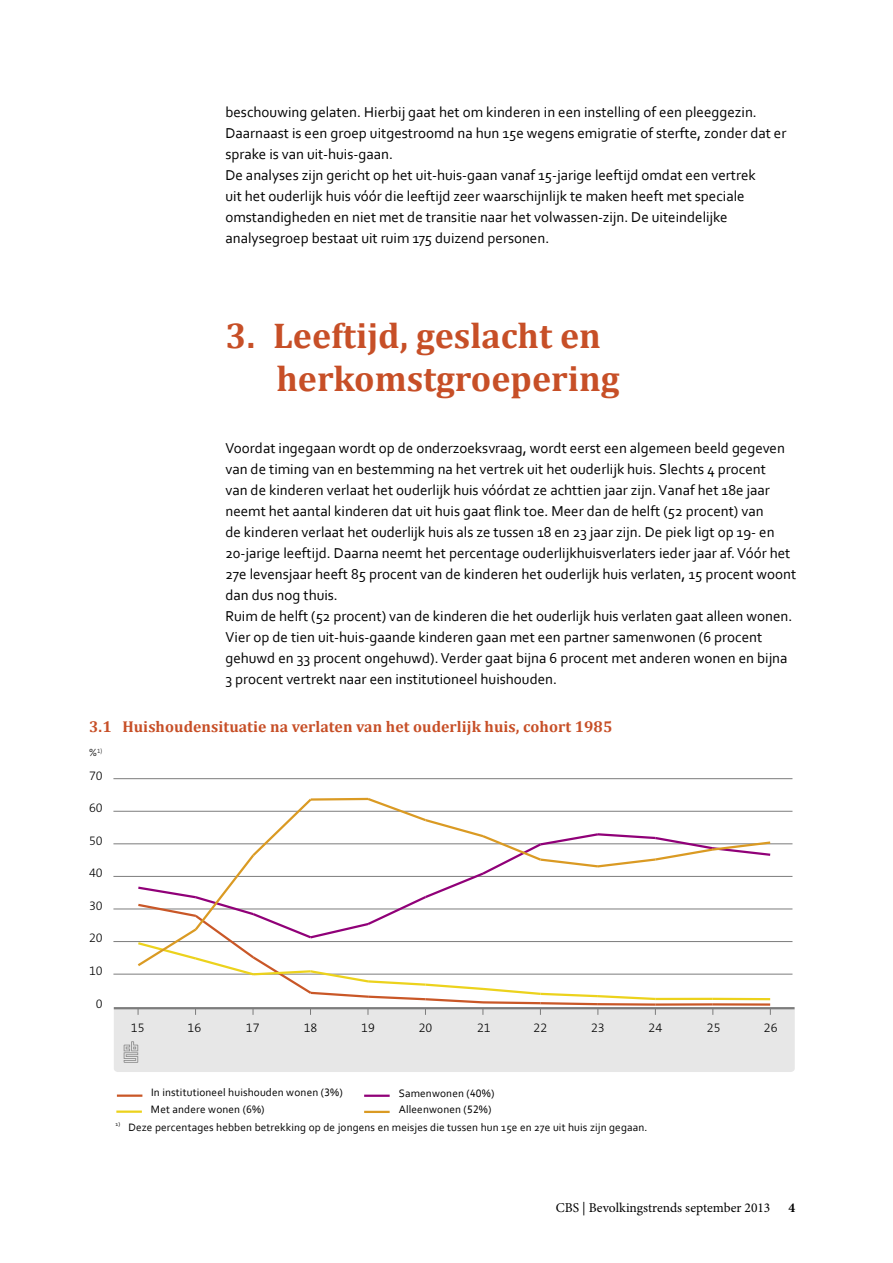
<style>
.page{position:relative;width:893px;height:1263px;background:#fff}
.page>*{position:absolute;margin:0;border:0;box-sizing:border-box;transform-origin:0 0}
.t1{font:700 36px/43.2px "Cambria";color:#c74f27}
.t2{font:700 15.75px "Cambria";letter-spacing:.005em;color:#c74f27}
.t3{font:15px/21px "Corbel";color:#000}
.t4{font:13.5px "Minion Pro";color:#000}
.t5{font:700 13.5px "Minion Pro";color:#000}
.t6{font:300 12.45px "The Sans B LT3";color:#000}
.t7{font:11.25px/16.2px "Corbel";letter-spacing:.01em;color:#000}
.t8{font:300 6.15px "The Sans B LT3";color:#000}
.s1{font-size:10.5px}
</style>
<div class="page">
<hr style="left:117px;top:1094px;width:25px;height:3px;background:#c95727">
<hr style="left:116px;top:1110px;width:26px;height:3px;background:#ecd21c">
<hr style="left:113px;top:974px;width:679px;height:1px;background:#7c7c7c">
<hr style="left:113px;top:941px;width:679px;height:1px;background:#7c7c7c">
<hr style="left:113px;top:909px;width:679px;height:1px;background:#7c7c7c">
<hr style="left:113px;top:876px;width:679px;height:1px;background:#7c7c7c">
<hr style="left:113px;top:843px;width:679px;height:1px;background:#7c7c7c">
<hr style="left:113px;top:811px;width:679px;height:1px;background:#7c7c7c">
<hr style="left:113px;top:778px;width:679px;height:1px;background:#7c7c7c">
<hr style="left:364px;top:1094px;width:26px;height:3px;background:#900078">
<hr style="left:364px;top:1111px;width:26px;height:2px;background:#da9a23">
<svg style="left:114px;top:797px;width:681px;height:275px"></svg>
<hr style="left:114px;top:1007px;width:680px;height:2px;background:#7c7c7c">
<p class="t3" style="left:225px;top:101px;width:562px">beschouwing gelaten. Hierbij gaat het om kinderen in een instelling of een pleeggezin.<br>Daarnaast is een groep uitgestroomd na hun 15e wegens emigratie of sterfte, zonder dat er sprake is van uit-huis-gaan.<br>De analyses zijn gericht op het uit-huis-gaan vanaf 15-jarige leeftijd omdat een vertrek<br>uit het ouderlijk huis vóór die leeftijd zeer waarschijnlijk te maken heeft met speciale omstandigheden en niet met de transitie naar het volwassen-zijn. De uiteindelijke analysegroep bestaat uit ruim 175 duizend personen.</p>
<h1 class="t1" style="left:276px;top:313px;width:345px;text-indent:-51px">3. Leeftijd, geslacht en herkomstgroepering</h1>
<p class="t3" style="left:225px;top:437px;width:572px">Voordat ingegaan wordt op de onderzoeksvraag, wordt eerst een algemeen beeld gegeven van de timing van en bestemming na het vertrek uit het ouderlijk huis. Slechts 4 procent<br>van de kinderen verlaat het ouderlijk huis vóórdat ze achttien jaar zijn. Vanaf het 18e jaar neemt het aantal kinderen dat uit huis gaat flink toe. Meer dan de helft (52 procent) van<br>de kinderen verlaat het ouderlijk huis als ze tussen 18 en 23 jaar zijn. De piek ligt op 19- en 20-jarige leeftijd. Daarna neemt het percentage ouderlijkhuisverlaters ieder jaar af. Vóór het 27e levensjaar heeft 85 procent van de kinderen het ouderlijk huis verlaten, 15 procent woont dan dus nog thuis.<br>Ruim de helft (52 procent) van de kinderen die het ouderlijk huis verlaten gaat alleen wonen.<br>Vier op de tien uit-huis-gaande kinderen gaan met een partner samenwonen (6 procent gehuwd en 33 procent ongehuwd). Verder gaat bijna 6 procent met anderen wonen en bijna 3 procent vertrekt naar een institutioneel huishouden.</p>
<p class="t2" style="left:89px;top:715px;width:525px">3.1 Huishoudensituatie na verlaten van het ouderlijk huis, cohort 1985</p>
<p class="t8" style="left:89px;top:747px;width:15px"><span class="s1">%</span>1)</p>
<p class="t6" style="left:89px;top:767px;width:15px">70</p>
<p class="t6" style="left:89px;top:800px;width:15px">60</p>
<p class="t6" style="left:89px;top:832px;width:15px">50</p>
<p class="t6" style="left:89px;top:865px;width:15px">40</p>
<p class="t6" style="left:89px;top:898px;width:15px">30</p>
<p class="t6" style="left:89px;top:930px;width:15px">20</p>
<p class="t6" style="left:89px;top:963px;width:15px">10</p>
<p class="t6" style="left:96px;top:995px;width:8px">0</p>
<p class="t6" style="left:131px;top:1020px;width:15px">15</p>
<p class="t6" style="left:188px;top:1020px;width:15px">16</p>
<p class="t6" style="left:246px;top:1020px;width:15px">17</p>
<p class="t6" style="left:304px;top:1020px;width:15px">18</p>
<p class="t6" style="left:361px;top:1020px;width:15px">19</p>
<p class="t6" style="left:419px;top:1020px;width:15px">20</p>
<p class="t6" style="left:477px;top:1020px;width:15px">21</p>
<p class="t6" style="left:534px;top:1020px;width:15px">22</p>
<p class="t6" style="left:591px;top:1020px;width:15px">23</p>
<p class="t6" style="left:648px;top:1020px;width:15px">24</p>
<p class="t6" style="left:707px;top:1020px;width:15px">25</p>
<p class="t6" style="left:764px;top:1020px;width:15px">26</p>
<p class="t7" style="left:151px;top:1084px;width:193px">In institutioneel huishouden wonen (3%)<br>Met andere wonen (6%)</p>
<p class="t7" style="left:399px;top:1084px;width:97px">Samenwonen (40%)<br>Alleenwonen (52%)</p>
<p class="t7" style="left:116px;top:1118px;width:533px"><sup>1)</sup> Deze percentages hebben betrekking op de jongens en meisjes die tussen hun 15e en 27e uit huis zijn gegaan.</p>
<p class="t4" style="left:556px;top:1198px;width:216px">CBS | Bevolkingstrends september 2013</p>
<p class="t5" style="left:788px;top:1198px;width:8px">4</p>
</div>
